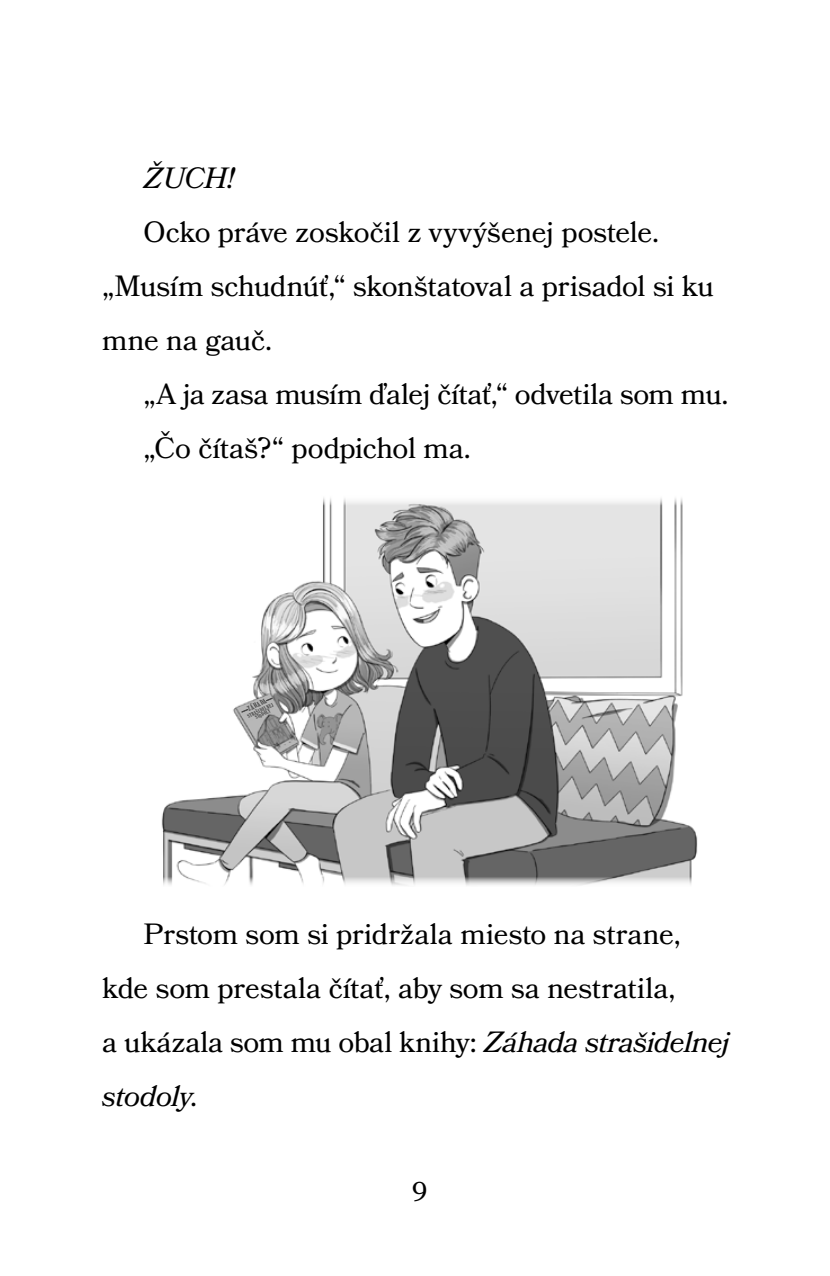
<style>
.page{position:relative;width:830px;height:1276px;background:#fff}
.page>*{position:absolute;margin:0;border:0;box-sizing:border-box;transform-origin:0 0}
.Text{font:29.25px/54px "Bookmania";letter-spacing:-.01em;color:#000}
.Text-2{font:italic 29.25px "Bookmania";color:#000}
.t1{font:27px "Bookmania";color:#000}
.Text-3{font:7.65px "Latin DOT Regular Compress";color:#484848}
.Text-4{font:5.85px/4.7px "Latin DOT Regular Compress";color:#484848;text-align:center}
.s1{font-style:italic}
</style>
<div class="page">
<img style="left:161px;top:497px;width:537px;height:389px">
<svg style="left:241px;top:709px;width:7px;height:3px"></svg>
<svg style="left:266px;top:698px;width:6px;height:3px"></svg>
<p class="Text-2" style="left:144px;top:160px;width:92px">ŽUCH!</p>
<p class="Text" style="left:102px;top:204px;width:613px;text-indent:41px">Ocko práve zoskočil z vyvýšenej postele. „Musím schudnúť,“ skonštatoval a prisadol si ku mne na gauč.</p>
<p class="Text" style="left:144px;top:366px;width:586px">„A ja zasa musím ďalej čítať,“ odvetila som mu.</p>
<p class="Text" style="left:144px;top:420px;width:328px">„Čo čítaš?“ podpichol ma.</p>
<p class="Text-3" style="left:246px;top:705px;width:21px;rotate:-25deg">Záhada</p>
<p class="Text-4" style="left:247px;top:714px;width:29px;rotate:-25deg">strašidelnej stodoly</p>
<p class="Text" style="left:102px;top:906px;width:628px;text-indent:41px">Prstom som si pridržala miesto na strane, kde som prestala čítať, aby som sa nestratila,<br>a ukázala som mu obal knihy: <span class="s1">Záhada strašidelnej stodoly</span>.</p>
<p class="t1" style="left:411px;top:1176px;width:17px">9</p>
</div>
